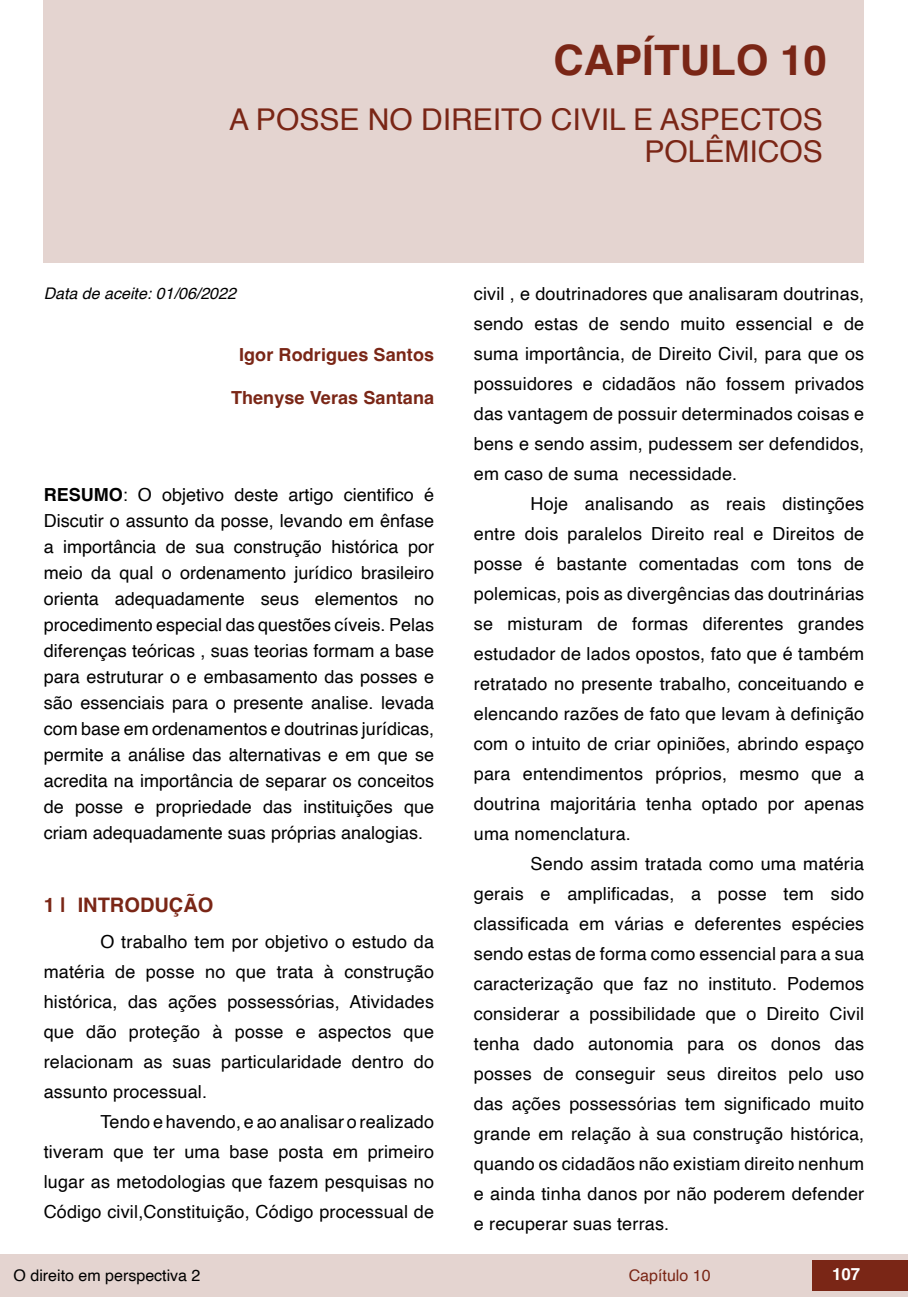
<style>
.page{position:relative;width:908px;height:1304px;background:#fff}
.page>*{position:absolute;margin:0;border:0;box-sizing:border-box;transform-origin:0 0}
.t1{font:700 42px "Helvetica";color:#7a2616}
.t2{font:30px/32px "Helvetica";color:#7a2616;text-align:right}
.t3{font:700 20px "Helvetica";color:#7a2616}
.t4{font:18px/30px "Helvetica";letter-spacing:.01em;color:#000;text-align:justify}
.t5{font:700 18px "Helvetica";letter-spacing:.005em;color:#7a2616}
.t6{font:700 16.8px "Helvetica";color:#fff}
.t7{font:italic 16px "Helvetica";color:#000}
.t8{font:16px "Helvetica";color:#000}
.t9{font:16px "Helvetica";color:#7a2616}
.s1{font-weight:700}
</style>
<div class="page">
<div style="left:0;top:1254px;width:906px;height:43px;background:#e4d4d0"></div>
<div style="left:812px;top:1261px;width:95px;height:30px;background:#7a2616"></div>
<div style="left:44px;top:0;width:819px;height:263px;background:#e4d4d0"></div>
<h1 class="t1" style="left:553px;top:35px;width:275px">CAPÍTULO 10</h1>
<h2 class="t2" style="left:229px;top:104px;width:595px">A POSSE NO DIREITO CIVIL E ASPECTOS<br>POLÊMICOS</h2>
<p class="t7" style="left:44px;top:280px;width:194px">Data de aceite: 01/06/2022</p>
<p class="t5" style="left:239px;top:344px;width:196px">Igor Rodrigues Santos</p>
<p class="t5" style="left:231px;top:387px;width:204px">Thenyse Veras Santana</p>
<p class="t4" style="left:44px;top:483px;width:392px;line-height:26px"><span class="s1">RESUMO</span>: O objetivo deste artigo cientifico é Discutir o assunto da posse, levando em ênfase a importância de sua construção histórica por meio da qual o ordenamento jurídico brasileiro orienta adequadamente seus elementos no procedimento especial das questões cíveis. Pelas diferenças teóricas , suas teorias formam a base para estruturar o e embasamento das posses e são essenciais para o presente analise. levada com base em ordenamentos e doutrinas jurídicas, permite a análise das alternativas e em que se acredita na importância de separar os conceitos de posse e propriedade das instituições que criam adequadamente suas próprias analogias.</p>
<p class="t3" style="left:44px;top:893px;width:171px">1 | INTRODUÇÃO</p>
<p class="t4" style="left:44px;top:927px;width:392px;text-indent:57px">O trabalho tem por objetivo o estudo da matéria de posse no que trata à construção histórica, das ações possessórias, Atividades que dão proteção à posse e aspectos que relacionam as suas particularidade dentro do assunto processual.</p>
<p class="t4" style="left:44px;top:1107px;width:392px;text-indent:57px">Tendo e havendo, e ao analisar o realizado tiveram que ter uma base posta em primeiro lugar as metodologias que fazem pesquisas no Código civil,Constituição, Código processual de</p>
<p class="t4" style="left:473px;top:279px;width:392px">civil , e doutrinadores que analisaram doutrinas, sendo estas de sendo muito essencial e de suma importância, de Direito Civil, para que os possuidores e cidadãos não fossem privados das vantagem de possuir determinados coisas e bens e sendo assim, pudessem ser defendidos, em caso de suma necessidade.</p>
<p class="t4" style="left:473px;top:489px;width:392px;text-indent:57px">Hoje analisando as reais distinções entre dois paralelos Direito real e Direitos de posse é bastante comentadas com tons de polemicas, pois as divergências das doutrinárias se misturam de formas diferentes grandes estudador de lados opostos, fato que é também retratado no presente trabalho, conceituando e elencando razões de fato que levam à definição com o intuito de criar opiniões, abrindo espaço para entendimentos próprios, mesmo que a doutrina majoritária tenha optado por apenas uma nomenclatura.</p>
<p class="t4" style="left:473px;top:849px;width:392px;text-indent:57px">Sendo assim tratada como uma matéria gerais e amplificadas, a posse tem sido classificada em várias e deferentes espécies sendo estas de forma como essencial para a sua caracterização que faz no instituto. Podemos considerar a possibilidade que o Direito Civil tenha dado autonomia para os donos das posses de conseguir seus direitos pelo uso das ações possessórias tem significado muito grande em relação à sua construção histórica, quando os cidadãos não existiam direito nenhum e ainda tinha danos por não poderem defender e recuperar suas terras.</p>
<p class="t8" style="left:14px;top:1263px;width:188px">O direito em perspectiva 2</p>
<p class="t9" style="left:628px;top:1263px;width:83px">Capítulo 10</p>
<p class="t6" style="left:831px;top:1264px;width:30px">107</p>
</div>
